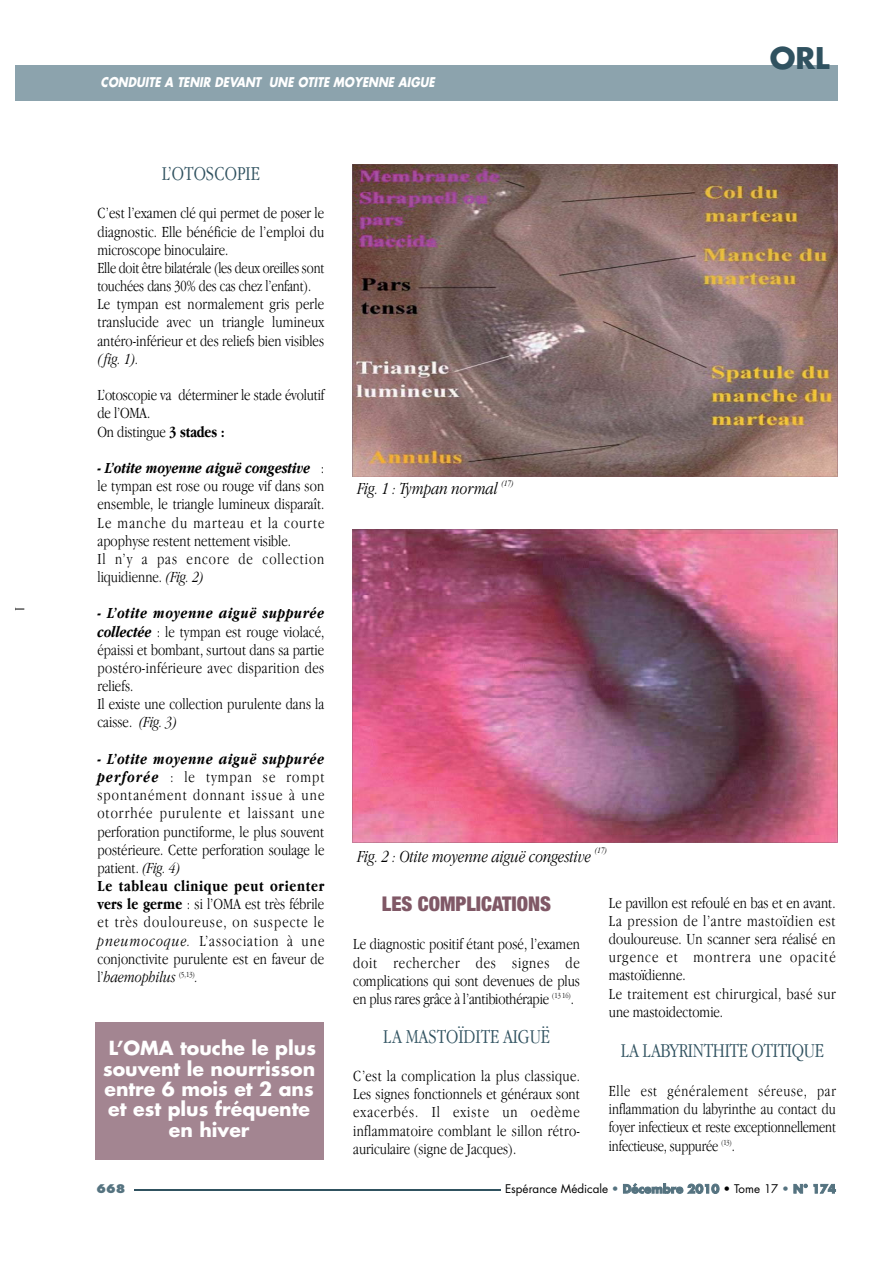
<style>
.page{position:relative;width:893px;height:1263px;background:#fff}
.page>*{position:absolute;margin:0;border:0;box-sizing:border-box;transform-origin:0 0}
.t1{font:700 29.1px "Futura";color:#305260}
.t2{font:300 20.4px "Apple Garamond";color:#305260}
.t3{font:900 condensed 20.4px "Helvetica Neue";color:#805866}
.t4{font:700 18.9px/20.4px "Futura";color:#fff;text-align:center}
.t5{font:italic 300 17.4px "Apple Garamond";color:#000}
.t6{font:300 16.05px/18.1px "Apple Garamond";color:#000}
.t7{font:italic 300 16.05px "Apple Garamond";color:#000}
.t8{font:italic 700 13.05px "Futura";color:#fff;scale:.85 1}
.t9{font:11.7px "Futura";color:#000}
.t10{font:800 11.7px "Futura";color:#557380}
.t11{font:italic 300 8.7px "Apple Garamond";color:#000}
.s1{font-weight:700}
.s2{font-weight:700;font-style:italic}
.s3{font-style:italic}
.s4{color:#557380}
.s5{font-weight:700;color:#557380}
</style>
<div class="page">
<hr style="left:134px;top:1189px;width:366px;height:2px;background:#305260">
<div style="left:15px;top:65px;width:822px;height:36px;background:#8ca3ad"></div>
<div style="left:95px;top:1022px;width:228px;height:138px;background:#a38591"></div>
<img style="left:352px;top:164px;width:485px;height:313px">
<img style="left:352px;top:530px;width:485px;height:312px">
<svg style="left:15px;top:607px;width:10px;height:4px"></svg>
<p class="t8" style="left:101px;top:76px;width:394px">CONDUITE A TENIR DEVANT UNE OTITE MOYENNE AIGUE</p>
<h1 class="t1" style="left:770px;top:45px;width:61px">ORL</h1>
<p class="t2" style="left:162px;top:165px;width:99px">L’OTOSCOPIE</p>
<p class="t6" style="left:97px;top:205px;width:229px">C’est l’examen clé qui permet de poser le diagnostic. Elle bénéficie de l’emploi du microscope binoculaire.<br>Elle doit être bilatérale (les deux oreilles sont touchées dans 30% des cas chez l’enfant).<br>Le tympan est normalement gris perle translucide avec un triangle lumineux antéro-inférieur et des reliefs bien visibles</p>
<p class="t7" style="left:97px;top:353px;width:43px">( fig. 1).</p>
<p class="t6" style="left:97px;top:387px;width:229px">L’otoscopie va déterminer le stade évolutif de l’OMA.<br>On distingue <span class="s1">3 stades :</span></p>
<p class="t6" style="left:98px;top:460px;width:228px"><span class="s2">- L’otite moyenne aiguë congestive</span> : le tympan est rose ou rouge vif dans son ensemble, le triangle lumineux disparaît.<br>Le manche du marteau et la courte apophyse restent nettement visible.<br>Il n’y a pas encore de collection liquidienne. <span class="s3">(Fig. 2)</span></p>
<p class="t6" style="left:97px;top:605px;width:228px"><span class="s2">- L’otite moyenne aiguë suppurée c o lle c té e</span> : le tympan est rouge violacé, épaissi et bombant, surtout dans sa partie postéro-inférieure avec disparition des reliefs.<br>Il existe une collection purulente dans la caisse. <span class="s3">(Fig. 3)</span></p>
<p class="t6" style="left:97px;top:751px;width:228px"><span class="s2">- L’otite moyenne aiguë suppurée p e rf o r é e</span> : le tympan se rompt spontanément donnant issue à une o t o rrhée purulente et laissant une perforation punctiforme, le plus souvent postérieure. Cette perforation soulage le patient. <span class="s3">(Fig. 4)<br></span><span class="s1">Le tableau clinique peut orienter vers le germe</span> : si l’OMA est très fébrile et très douloureuse, on suspecte le <span class="s3">pneumocoque.</span> L’association à une conjonctivite purulente est en faveur de l’<span class="s3">haemophilus</span> <sup>(5,13)</sup><span class="s3">.</span></p>
<p class="t4" style="left:103px;top:1040px;width:214px">L’OMA touche le plus souvent le nourrisson entre 6 mois et 2 ans et est plus fréquente en hiver</p>
<p class="t5" style="left:358px;top:482px;width:142px">Fig. 1 : Tympan normal</p>
<p class="t11" style="left:501px;top:480px;width:14px">(17)</p>
<p class="t5" style="left:358px;top:849px;width:235px">Fig. 2 : Otite moyenne aiguë congestive</p>
<p class="t11" style="left:595px;top:847px;width:14px">(17)</p>
<p class="t3" style="left:382px;top:896px;width:171px">LES COMPLICATIONS</p>
<p class="t6" style="left:353px;top:937px;width:228px;text-align:justify">Le diagnostic positif étant posé, l’examen doit rechercher des signes de complications qui sont devenues de plus en plus rares grâce à l’antibiothérapie <sup>(13</sup> <sup>16)</sup>.</p>
<p class="t2" style="left:383px;top:1028px;width:168px">LA MASTOÏDITE AIGUË</p>
<p class="t6" style="left:353px;top:1068px;width:228px;text-align:justify">C’est la complication la plus classique.<br>Les signes fonctionnels et généraux sont exacerbés. Il existe un oedème inflammatoire comblant le sillon rétro&shy;auriculaire (signe de Jacques).</p>
<p class="t6" style="left:609px;top:895px;width:228px">Le pavillon est refoulé en bas et en avant.<br>La pression de l’antre mastoïdien est douloureuse. Un scanner sera réalisé en u rgence et montrera une opacité mastoïdienne.<br>Le traitement est chiru rgical, basé sur une mastoidectomie.</p>
<p class="t2" style="left:621px;top:1043px;width:205px">LA LA BYRINTHITE OTITIQUE</p>
<p class="t6" style="left:609px;top:1083px;width:229px;text-align:justify">Elle est généralement séreuse, par inflammation du labyrinthe au contact du foyer infectieux et reste exceptionnellement infectieuse, suppurée <sup>(</sup> <sup>1</sup> <sup>3</sup> <sup>)</sup>.</p>
<p class="t10" style="left:96px;top:1184px;width:31px">668</p>
<p class="t9" style="left:505px;top:1183px;width:332px">Espérance Médicale <span class="s4">•</span> <span class="s5">Décembre 2010</span> • Tome 17 <span class="s4">•</span> <span class="s5">N° 174</span></p>
</div>
